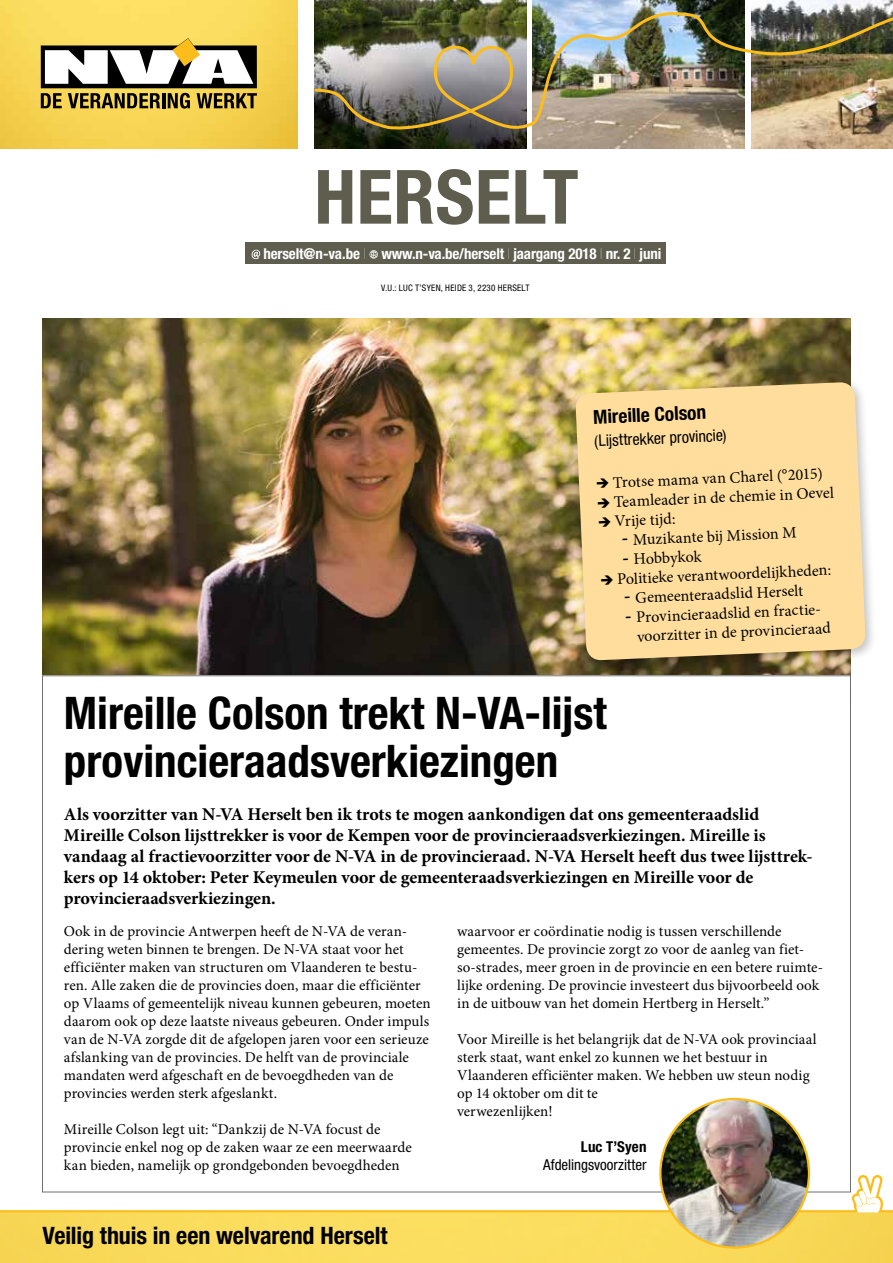
<style>
.page{position:relative;width:893px;height:1263px;background:#fff}
.page>*{position:absolute;margin:0;border:0;box-sizing:border-box;transform-origin:0 0}
.t1{font:700 condensed 75px "Helvetica Neue LT Std";letter-spacing:.01em;color:#5e5d4e}
.t2{font:700 condensed 45px/48px "Helvetica Neue LT Std";color:#000}
.t3{font:700 condensed 24px "Helvetica Neue LT Std";letter-spacing:-.005em;color:#000}
.t4{font:700 condensed 19.35px "Helvetica Neue LT Std";color:#000}
.t5{font:700 18px/21px "Minion Pro";letter-spacing:-.005em;color:#000}
.t6{font:16.05px/19.4px "Minion Pro";color:#000}
.t7{font:condensed 16.05px "Helvetica Neue LT Std";color:#000}
.t8{font:15px/18px "Minion Pro";color:#000}
.t9{font:700 condensed 15px "Helvetica Neue LT Std";letter-spacing:-.01em;color:#fff}
.t10{font:condensed 15px "Helvetica Neue LT Std";color:#000}
.t11{font:700 condensed 15px "Helvetica Neue LT Std";letter-spacing:.01em;color:#000}
.t12{font:condensed 9px "Helvetica Neue LT Std";letter-spacing:.035em;color:#000}
.s1{font-weight:200}
</style>
<div class="page">
<img style="left:0;top:0;width:298px;height:149px">
<svg style="left:41px;top:38px;width:216px;height:71px"></svg>
<img style="left:0;top:1212px;width:893px;height:51px">
<div style="left:245px;top:242px;width:421px;height:22px;background:#5e5d4e"></div>
<svg style="left:252px;top:250px;width:8px;height:9px"></svg>
<svg style="left:369px;top:250px;width:9px;height:9px"></svg>
<svg style="left:0;top:1175px;width:893px;height:37px"></svg>
<img style="left:43px;top:319px;width:808px;height:357px">
<div style="left:43px;top:676px;width:807px;height:516px;background:#fff"></div>
<img style="left:660px;top:1099px;width:149px;height:148px;border-radius:74px">
<div style="left:570px;top:376px;width:307px;height:296px;background:#000;opacity:.25"></div>
<svg style="left:575px;top:382px;width:291px;height:279px;background:#f8d99a"></svg>
<img style="left:315px;top:0;width:211px;height:148px">
<img style="left:533px;top:0;width:211px;height:148px">
<img style="left:751px;top:0;width:142px;height:149px">
<img style="left:314px;top:6px;width:579px;height:126px">
<h1 class="t1" style="left:314px;top:152px;width:266px">HERSELT</h1>
<p class="t9" style="left:263px;top:244px;width:399px">herselt@n-va.be <span class="s1">I</span> www.n-va.be/herselt <span class="s1">I</span> jaargang 2018 <span class="s1">I</span> nr. 2 <span class="s1">I</span> juni</p>
<p class="t12" style="left:381px;top:283px;width:150px">V.U.: LUC T’SYEN, HEIDE 3, 2230 HERSELT</p>
<p class="t4" style="left:593px;top:405px;width:115px;rotate:-2deg">Mireille Colson</p>
<p class="t7" style="left:594px;top:432px;width:134px;rotate:-3deg">(Lijsttrekker provincie)</p>
<p class="t6" style="left:596px;top:475px;width:228px;rotate:-3deg">➔ Trotse mama van Charel (°2015)</p>
<p class="t6" style="left:596px;top:494px;width:239px;rotate:-3deg">➔ Teamleader in de chemie in Oevel</p>
<p class="t6" style="left:597px;top:513px;width:79px;rotate:-3deg">➔ Vrije tijd:</p>
<p class="t6" style="left:632px;top:531px;width:165px;rotate:-3deg">Muzikante bij Mission M</p>
<p class="t6" style="left:633px;top:550px;width:69px;rotate:-3deg">Hobbykok</p>
<p class="t6" style="left:600px;top:571px;width:233px;rotate:-3deg">➔ Politieke verantwoordelijkheden:</p>
<p class="t6" style="left:635px;top:589px;width:169px;rotate:-3deg">Gemeenteraadslid Herselt</p>
<p class="t6" style="left:636px;top:608px;width:195px;rotate:-3deg">Provincieraadslid en fractie&shy;voorzitter in de provincieraad</p>
<h2 class="t2" style="left:64px;top:689px;width:544px">Mireille Colson trekt N-VA-lijst provincieraadsverkiezingen</h2>
<p class="t5" style="left:64px;top:803px;width:750px">Als voorzitter van N-VA Herselt ben ik trots te mogen aankondigen dat ons gemeenteraadslid Mireille Colson lijsttrekker is voor de Kempen voor de provincieraadsverkiezingen. Mireille is vandaag al fractievoorzitter voor de N-VA in de provincieraad. N-VA Herselt heeft dus twee lijsttrek&shy;kers op 14 oktober: Peter Keymeulen voor de gemeenteraadsverkiezingen en Mireille voor de provincieraadsverkiezingen.</p>
<p class="t8" style="left:64px;top:922px;width:368px">Ook in de provincie Antwerpen heeft de N-VA de veran&shy;dering weten binnen te brengen. De N-VA staat voor het efficiënter maken van structuren om Vlaanderen te bestu&shy;ren. Alle zaken die de provincies doen, maar die efficiënter op Vlaams of gemeentelijk niveau kunnen gebeuren, moeten daarom ook op deze laatste niveaus gebeuren. Onder impuls van de N-VA zorgde dit de afgelopen jaren voor een serieuze afslanking van de provincies. De helft van de provinciale mandaten werd afgeschaft en de bevoegdheden van de provincies werden sterk afgeslankt.</p>
<p class="t8" style="left:64px;top:1120px;width:349px">Mireille Colson legt uit: “Dankzij de N-VA focust de provincie enkel nog op de zaken waar ze een meerwaarde kan bieden, namelijk op grondgebonden bevoegdheden</p>
<p class="t8" style="left:457px;top:922px;width:367px">waarvoor er coördinatie nodig is tussen verschillende gemeentes. De provincie zorgt zo voor de aanleg van fiet&shy;so-strades, meer groen in de provincie en een betere ruimte&shy;lijke ordening. De provincie investeert dus bijvoorbeeld ook in de uitbouw van het domein Hertberg in Herselt.”</p>
<p class="t8" style="left:457px;top:1030px;width:361px">Voor Mireille is het belangrijk dat de N-VA ook provinciaal sterk staat, want enkel zo kunnen we het bestuur in Vlaanderen efficiënter maken. We hebben uw steun nodig op 14 oktober om dit te<br>verwezenlijken!</p>
<p class="t11" style="left:581px;top:1138px;width:67px">Luc T’Syen</p>
<p class="t10" style="left:543px;top:1156px;width:105px">Afdelingsvoorzitter</p>
<h3 class="t3" style="left:43px;top:1221px;width:347px">Veilig thuis in een welvarend Herselt</h3>
</div>
